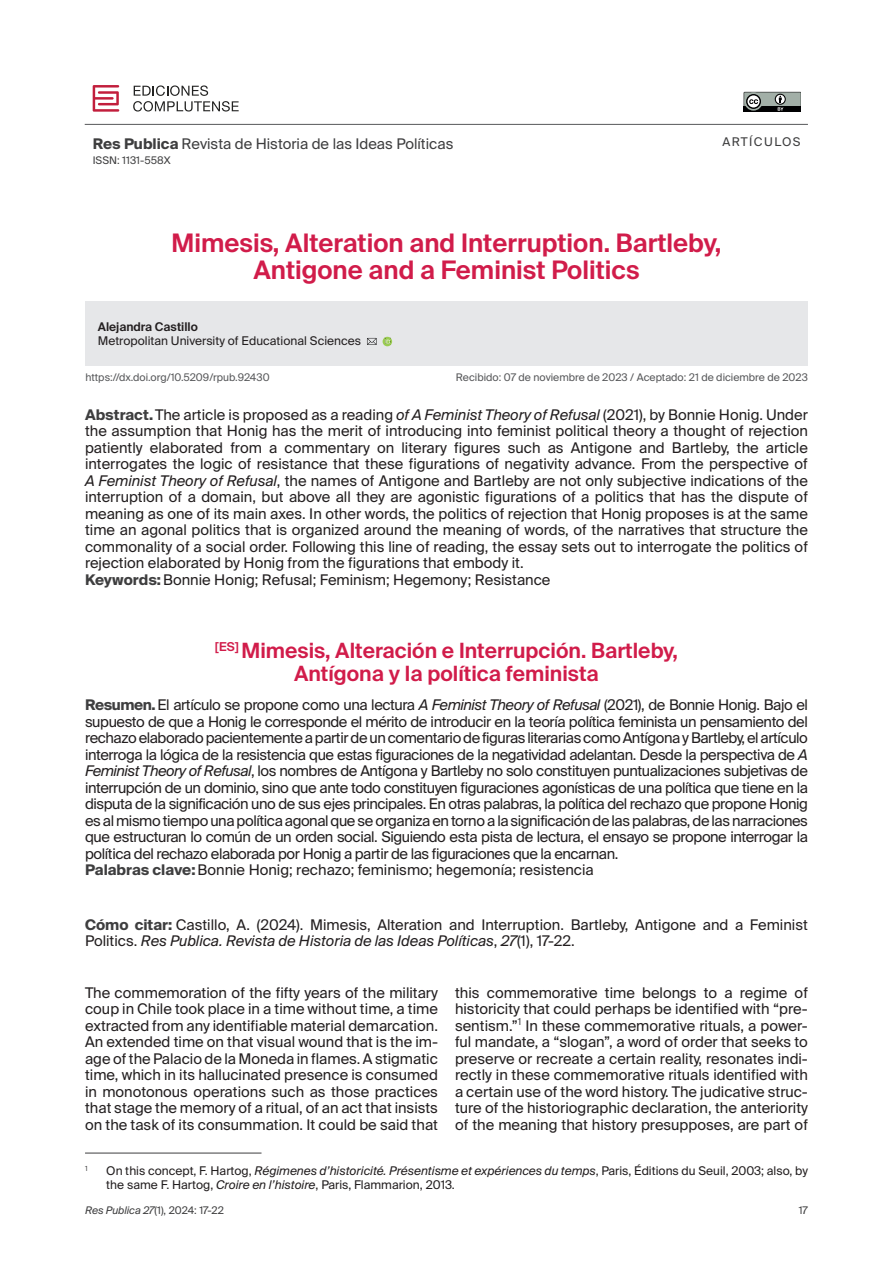
<style>
.page{position:relative;width:893px;height:1263px;background:#fff}
.page>*{position:absolute;margin:0;border:0;box-sizing:border-box;transform-origin:0 0}
._000-Título_original_ES{font:600 25.5px/27px "Suisse Intl";color:#d11c4a;text-align:center}
._000-Título_traducido_EN{font:600 21px/22.5px "Suisse Intl";color:#d11c4a;text-align:center}
._000_Resumen_abstract_ES{font:14.7px/16.5px "Suisse Intl";letter-spacing:-.02em;color:#231f20;text-align:justify}
._000-PRIMER_PARRAFO{font:14.7px/16.5px "Suisse Intl";color:#231f20;text-align:justify}
._000_COMO_CITAR{font:14.7px/16.5px "Suisse Intl";color:#231f20}
._000-Palabras_clave_keywords{font:14.7px "Suisse Intl";color:#231f20}
._00-REVISTA{font:14.7px "Suisse Intl";color:#3e3e3f}
._000-Notas_al_pie{font:12px/13.5px "Suisse Intl";color:#231f20}
._000-CARGO{font:12px "Suisse Intl";color:#231f20}
._000-Autor{font:600 12px "Suisse Intl";color:#231f20}
.Normal_1er_parr{font:12px "Suisse Intl";letter-spacing:.12em;color:#3e3e3f}
._000-DOI{font:10.5px "Suisse Intl";color:#57585a}
.Normal_1er_parr-2{font:10.5px "Suisse Intl";color:#3e3e3f}
._000-Notas_al_pie-2{font:7.05px "Suisse Intl";color:#3e3e3f}
.s1{font-weight:700}
.s2{font-weight:700;color:#3e3e3f}
.s3{font-style:italic}
</style>
<div class="page">
<hr style="left:85px;top:124px;width:723px;height:1px;background:#57585a">
<svg style="left:744px;top:92px;width:56px;height:19px"></svg>
<svg style="left:93px;top:85px;width:26px;height:26px"></svg>
<svg style="left:133px;top:85px;width:106px;height:26px"></svg>
<div style="left:85px;top:301px;width:723px;height:65px;background:#e6e7e9"></div>
<svg style="left:367px;top:338px;width:10px;height:7px"></svg>
<svg style="left:383px;top:337px;width:9px;height:9px"></svg>
<hr style="left:85px;top:1153px;width:176px;height:1px;background:#3e3e3f">
<p class="_00-REVISTA" style="left:93px;top:135px;width:362px"><span class="s1">Res Publica</span> Revista de Historia de las Ideas Políticas</p>
<p class="Normal_1er_parr-2" style="left:93px;top:154px;width:79px">ISSN: 1131-558X</p>
<p class="Normal_1er_parr" style="left:722px;top:135px;width:80px">ARTÍCULOS</p>
<p class="_000-Título_original_ES" style="left:172px;top:229px;width:551px">Mimesis, Alteration and Interruption. Bartleby,<br>Antigone and a Feminist Politics</p>
<p class="_000-Autor" style="left:98px;top:320px;width:102px">Alejandra Castillo</p>
<p class="_000-CARGO" style="left:98px;top:334px;width:265px">Metropolitan University of Educational Sciences</p>
<p class="_000-DOI" style="left:85px;top:372px;width:186px">https://dx.doi.org/10.5209/rpub.92430</p>
<p class="_000-DOI" style="left:456px;top:372px;width:354px">Recibido: 07 de noviembre de 2023 / Aceptado: 21 de diciembre de 2023</p>
<p class="_000_Resumen_abstract_ES" style="left:85px;top:406px;width:724px"><span class="s2">Abstract.</span>The article is proposed as a reading <span class="s3">of A Feminist Theory of Refusal</span> (2021), by Bonnie Honig. Under the assumption that Honig has the merit of introducing into feminist political theory a thought of rejection patiently elaborated from a commentary on literary figures such as Antigone and Bartleby, the article interrogates the logic of resistance that these figurations of negativity advance. From the perspective of <span class="s3">A Feminist Theory of Refusal</span>, the names of Antigone and Bartleby are not only subjective indications of the interruption of a domain, but above all they are agonistic figurations of a politics that has the dispute of meaning as one of its main axes. In other words, the politics of rejection that Honig proposes is at the same time an agonal politics that is organized around the meaning of words, of the narratives that structure the commonality of a social order. Following this line of reading, the essay sets out to interrogate the politics of rejection elaborated by Honig from the figurations that embody it.</p>
<p class="_000-Palabras_clave_keywords" style="left:85px;top:571px;width:467px"><span class="s2">Keywords:</span>Bonnie Honig; Refusal; Feminism; Hegemony; Resistance</p>
<p class="_000-Título_traducido_EN" style="left:215px;top:640px;width:464px"><sup>[ES]</sup> Mimesis, Alteración e Interrupción. Bartleby,<br>Antígona y la política feminista</p>
<p class="_000_Resumen_abstract_ES" style="left:85px;top:697px;width:724px"><span class="s2">Resumen.</span> El artículo se propone como una lectura <span class="s3">A Feminist Theory of Refusal</span> (2021), de Bonnie Honig. Bajo el supuesto de que a Honig le corresponde el mérito de introducir en la teoría política feminista un pensamiento del rechazo elaborado pacientemente a partir de un comentario de figuras literarias como Antígona y Bartleby, el artículo interroga la lógica de la resistencia que estas figuraciones de la negatividad adelantan. Desde la perspectiva de <span class="s3">A Feminist Theory of Refusal</span>, los nombres de Antígona y Bartleby no solo constituyen puntualizaciones subjetivas de interrupción de un dominio, sino que ante todo constituyen figuraciones agonísticas de una política que tiene en la disputa de la significación uno de sus ejes principales. En otras palabras, la política del rechazo que propone Honig es al mismo tiempo una política agonal que se organiza en torno a la significación de las palabras, de las narraciones que estructuran lo común de un orden social. Siguiendo esta pista de lectura, el ensayo se propone interrogar la política del rechazo elaborada por Honig a partir de las figuraciones que la encarnan.</p>
<p class="_000-Palabras_clave_keywords" style="left:85px;top:861px;width:510px"><span class="s2">Palabras clave:</span>Bonnie Honig; rechazo; feminismo; hegemonía; resistencia</p>
<p class="_000_COMO_CITAR" style="left:85px;top:916px;width:724px"><span class="s2">Cómo citar:</span> Castillo, A. (2024). Mimesis, Alteration and Interruption. Bartleby, Antigone and a Feminist<br>Politics. <span class="s3">Res Publica. Revista de Historia de las Ideas Políticas</span>, <span class="s3">27</span>(1), 17-22.</p>
<p class="_000-PRIMER_PARRAFO" style="left:85px;top:985px;width:354px">The commemoration of the fifty years of the military coup in Chile took place in a time without time, a time extracted from any identifiable material demarcation.<br>An extended time on that visual wound that is the im&shy;age of the Palacio de la Moneda in flames. A stigmatic time, which in its hallucinated presence is consumed in monotonous operations such as those practices that stage the memory of a ritual, of an act that insists on the task of its consummation. It could be said that</p>
<p class="_000-Notas_al_pie-2" style="left:85px;top:1164px;width:4px">1</p>
<p class="_000-Notas_al_pie" style="left:106px;top:1164px;width:703px">On this concept, F. Hartog, <span class="s3">Régimenes d’historicité. Présentisme et expériences du temps</span>, Paris, Éditions du Seuil, 2003; also, by the same F. Hartog, <span class="s3">Croire en l’histoire</span>, Paris, Flammarion, 2013.</p>
<p class="_000-PRIMER_PARRAFO" style="left:455px;top:985px;width:354px">this commemorative time belongs to a regime of historicity that could perhaps be identified with “pre&shy;sentism.”<sup>1</sup> In these commemorative rituals, a power&shy;ful mandate, a “slogan”, a word of order that seeks to preserve or recreate a certain reality, resonates indi&shy;rectly in these commemorative rituals identified with a certain use of the word history. The judicative struc&shy;ture of the historiographic declaration, the anteriority of the meaning that history presupposes, are part of</p>
<p class="Normal_1er_parr-2" style="left:85px;top:1204px;width:140px"><span class="s3">Res Publica 27</span>(1), 2024: 17-22</p>
<p class="Normal_1er_parr-2" style="left:799px;top:1204px;width:11px">17</p>
</div>
